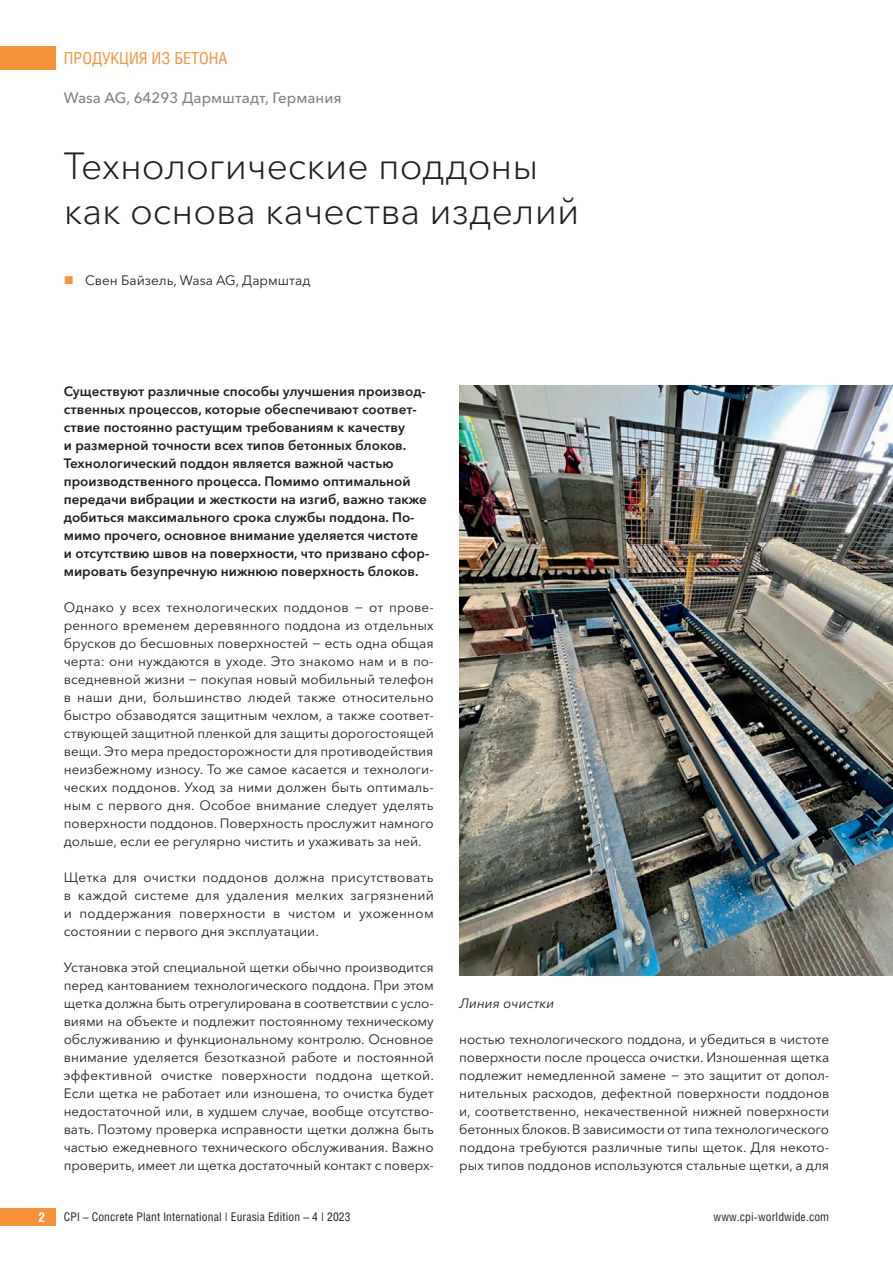
<style>
.page{position:relative;width:893px;height:1263px;background:#fff}
.page>*{position:absolute;margin:0;border:0;box-sizing:border-box;transform-origin:0 0}
.t1{font:300 37.5px/45px "Avenir Next Cyr";color:#231f20}
.t2{font:16.5px "Helios Cond";color:#f69238}
.t3{font:500 15px "Avenir Next Cyr";color:#808285}
.t4{font:13.5px/18px "Avenir Next Cyr";color:#231f20;text-align:justify}
.t5{font:600 13.5px/18px "Avenir Next Cyr";color:#231f20}
.t6{font:italic 13.5px "Avenir Next Cyr";color:#231f20}
.t7{font:700 13.5px "Helios Cond";color:#fff}
.t8{font:12px "Helios Cond";letter-spacing:.01em;color:#231f20}
</style>
<div class="page">
<div style="left:0;top:47px;width:55px;height:23px;background:#f69238"></div>
<div style="left:0;top:1208px;width:55px;height:18px;background:#f69238"></div>
<img style="left:459px;top:386px;width:434px;height:590px">
<p class="t2" style="left:64px;top:49px;width:165px">ПРОДУКЦИЯ ИЗ БЕТОНА</p>
<p class="t3" style="left:64px;top:89px;width:279px">Wasa AG, 64293 Дармштадт, Германия</p>
<h1 class="t1" style="left:64px;top:144px;width:517px">Технологические поддоны как основа качества изделий</h1>
<p class="t4" style="left:85px;top:271px;width:227px">Свен Байзель, Wasa AG, Дармштад</p>
<p class="t5" style="left:64px;top:382px;width:367px">Существуют различные способы улучшения производ&shy;ственных процессов, которые обеспечивают соответ&shy;ствие постоянно растущим требованиям к качеству<br>и размерной точности всех типов бетонных блоков.<br>Технологический поддон является важной частью производственного процесса. Помимо оптимальной передачи вибрации и жесткости на изгиб, важно также добиться максимального срока службы поддона. По&shy;мимо прочего, основное внимание уделяется чистоте и отсутствию швов на поверхности, что призвано сфор&shy;мировать безупречную нижнюю поверхность блоков.</p>
<p class="t4" style="left:64px;top:598px;width:372px">Однако у всех технологических поддонов − от прове&shy;ренного временем деревянного поддона из отдельных брусков до бесшовных поверхностей − есть одна общая черта: они нуждаются в уходе. Это знакомо нам и в по&shy;вседневной жизни − покупая новый мобильный телефон в наши дни, большинство людей также относительно быстро обзаводятся защитным чехлом, а также соответ&shy;ствующей защитной пленкой для защиты дорогостоящей вещи. Это мера предосторожности для противодействия неизбежному износу. То же самое касается и технологи&shy;ческих поддонов. Уход за ними должен быть оптималь&shy;ным с первого дня. Особое внимание следует уделять поверхности поддонов. Поверхность прослужит намного дольше, если ее регулярно чистить и ухаживать за ней.</p>
<p class="t4" style="left:64px;top:868px;width:372px">Щетка для очистки поддонов должна присутствовать в каждой системе для удаления мелких загрязнений и поддержания поверхности в чистом и ухоженном состоянии с первого дня эксплуатации.</p>
<p class="t4" style="left:64px;top:958px;width:372px">Установка этой специальной щетки обычно производится перед кантованием технологического поддона. При этом щетка должна быть отрегулирована в соответствии с усло&shy;виями на объекте и подлежит постоянному техническому обслуживанию и функциональному контролю. Основное внимание уделяется безотказной работе и постоянной эффективной очистке поверхности поддона щеткой.<br>Если щетка не работает или изношена, то очистка будет недостаточной или, в худшем случае, вообще отсутство&shy;вать. Поэтому проверка исправности щетки должна быть частью ежедневного технического обслуживания. Важно проверить, имеет ли щетка достаточный контакт с поверх-</p>
<p class="t6" style="left:459px;top:995px;width:97px">Линия очистки</p>
<p class="t4" style="left:459px;top:1030px;width:372px">ностью технологического поддона, и убедиться в чистоте поверхности после процесса очистки. Изношенная щетка подлежит немедленной замене − это защитит от допол&shy;нительных расходов, дефектной поверхности поддонов и, соответственно, некачественной нижней поверхности бетонных блоков. В зависимости от типа технологического поддона требуются различные типы щеток. Для некото&shy;рых типов поддонов используются стальные щетки, а для</p>
<p class="t7" style="left:39px;top:1209px;width:8px">2</p>
<p class="t8" style="left:64px;top:1210px;width:288px">CPI – Concrete Plant International | Eurasia Edition – 4 | 2023</p>
<p class="t8" style="left:713px;top:1210px;width:117px">www.cpi-worldwide.com</p>
</div>
